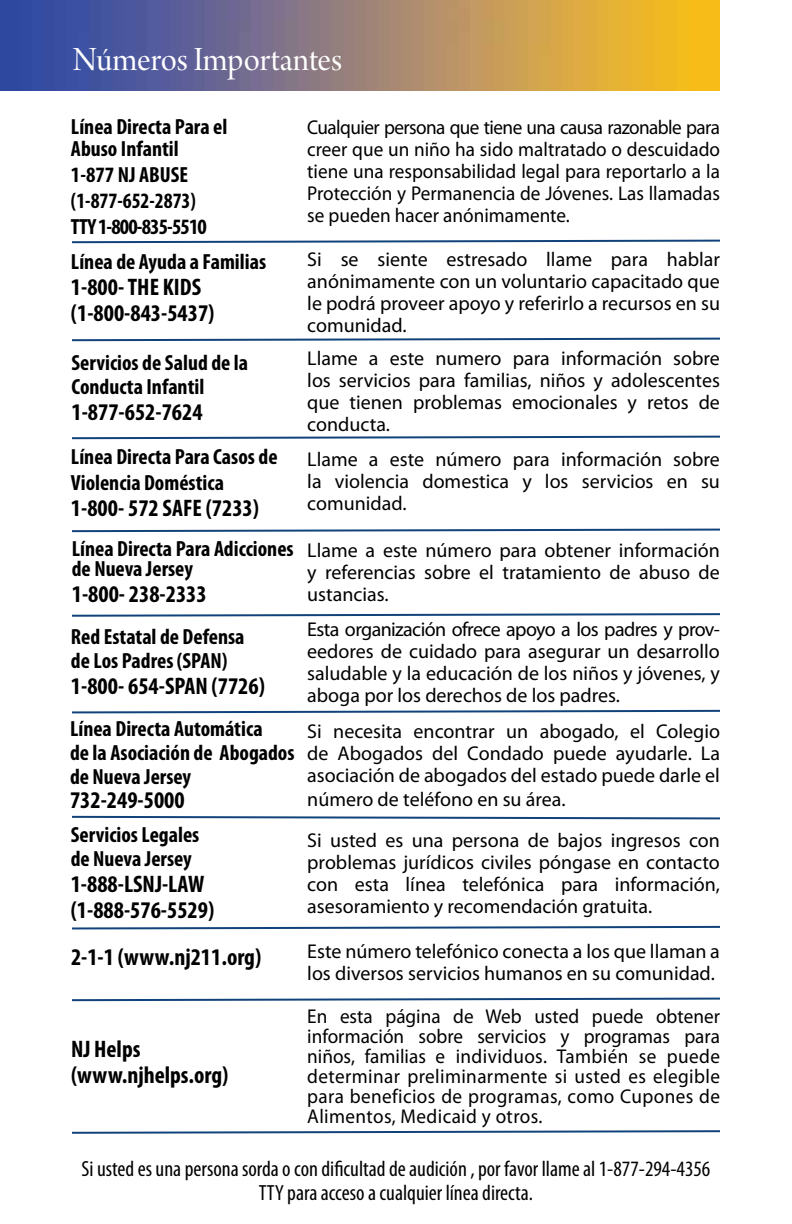
<style>
.page{position:relative;width:792px;height:1224px;background:#fff}
.page>*{position:absolute;margin:0;border:0;box-sizing:border-box;transform-origin:0 0}
.t1{font:36px "Arno Pro Display";letter-spacing:-.005em;color:#fff}
.t2{font:700 condensed 24px/26px "Myriad Pro";color:#000}
.t3{font:700 condensed 22px/24px "Myriad Pro";color:#000}
.t4{font:condensed 22px/24px "Myriad Pro";color:#000;text-align:center}
.t5{font:20px/22px "Myriad Pro";color:#000;text-align:justify}
.t6{font:20px/20px "Myriad Pro";color:#000;text-align:justify;scale:.96 1}
</style>
<div class="page">
<img style="left:0;top:0;width:720px;height:90px">
<svg style="left:72px;top:239px;width:648px;height:5px"></svg>
<svg style="left:72px;top:337px;width:648px;height:5px"></svg>
<svg style="left:72px;top:435px;width:648px;height:5px"></svg>
<svg style="left:72px;top:528px;width:648px;height:5px"></svg>
<svg style="left:72px;top:613px;width:648px;height:4px"></svg>
<svg style="left:72px;top:709px;width:648px;height:5px"></svg>
<svg style="left:72px;top:815px;width:648px;height:5px"></svg>
<svg style="left:72px;top:925px;width:648px;height:5px"></svg>
<svg style="left:72px;top:997px;width:648px;height:5px"></svg>
<svg style="left:72px;top:1130px;width:648px;height:4px"></svg>
<h1 class="t1" style="left:73px;top:39px;width:271px">Números Importantes</h1>
<p class="t3" style="left:71px;top:115px;width:158px;line-height:22px">Línea Directa Para el<br>Abuso Infantil</p>
<p class="t3" style="left:71px;top:161px;width:137px;line-height:26px">1-877 NJ ABUSE (1-877-652-2873)<br>TTY 1-800-835-5510</p>
<p class="t3" style="left:71px;top:249px;width:197px">Línea de Ayuda a Familias</p>
<p class="t2" style="left:71px;top:273px;width:145px">1-800- THE KIDS (1-800-843-5437)</p>
<p class="t3" style="left:71px;top:350px;width:178px">Servicios de Salud de la<br>Conducta Infantil</p>
<p class="t2" style="left:71px;top:398px;width:133px">1-877-652-7624</p>
<p class="t6" style="left:307px;top:116px;width:431px;line-height:22px">Cualquier persona que tiene una causa razonable para creer que un niño ha sido maltratado o descuidado tiene una responsabilidad legal para reportarlo a la Protección y Permanencia de Jóvenes. Las llamadas se pueden hacer anónimamente.</p>
<p class="t5" style="left:307px;top:248px;width:414px">Si se siente estresado llame para hablar anónimamente con un voluntario capacitado que le podrá proveer apoyo y referirlo a recursos en su comunidad.</p>
<p class="t5" style="left:307px;top:347px;width:414px">Llame a este numero para información sobre los servicios para familias, niños y adolescentes que tienen problemas emocionales y retos de conducta.</p>
<p class="t5" style="left:307px;top:448px;width:414px">Llame a este número para información sobre la violencia domestica y los servicios en su comunidad.</p>
<p class="t3" style="left:71px;top:443px;width:208px;line-height:26px">Línea Directa Para Casos de<br>Violencia Doméstica</p>
<p class="t2" style="left:71px;top:494px;width:190px">1-800- 572 SAFE (7233)</p>
<p class="t3" style="left:72px;top:538px;width:223px;line-height:20px">Línea Directa Para Adicciones de Nueva Jersey</p>
<p class="t2" style="left:72px;top:581px;width:136px">1-800- 238-2333</p>
<p class="t3" style="left:71px;top:624px;width:175px">Red Estatal de Defensa de Los Padres (SPAN)</p>
<p class="t2" style="left:71px;top:672px;width:195px">1-800- 654-SPAN (7726)</p>
<p class="t3" style="left:70px;top:717px;width:226px">Línea Directa Automática<br>de la Asociación de Abogados de Nueva Jersey</p>
<p class="t2" style="left:70px;top:787px;width:116px">732-249-5000</p>
<p class="t3" style="left:71px;top:822px;width:130px">Servicios Legales de Nueva Jersey</p>
<p class="t2" style="left:71px;top:871px;width:145px">1-888-LSNJ-LAW (1-888-576-5529)</p>
<p class="t2" style="left:71px;top:944px;width:192px">2-1-1 (www.nj211.org)</p>
<p class="t2" style="left:71px;top:1035px;width:159px">NJ Helps (www.njhelps.org)</p>
<p class="t5" style="left:307px;top:539px;width:414px">Llame a este número para obtener información y referencias sobre el tratamiento de abuso de ustancias.</p>
<p class="t5" style="left:307px;top:618px;width:414px">Esta organización ofrece apoyo a los padres y prov&shy;eedores de cuidado para asegurar un desarrollo saludable y la educación de los niños y jóvenes, y aboga por los derechos de los padres.</p>
<p class="t5" style="left:307px;top:720px;width:414px">Si necesita encontrar un abogado, el Colegio de Abogados del Condado puede ayudarle. La asociación de abogados del estado puede darle el</p>
<p class="t5" style="left:307px;top:779px;width:414px;line-height:40.6px">número de teléfono en su área.<br>Si usted es una persona de bajos ingresos con</p>
<p class="t5" style="left:307px;top:851px;width:414px">problemas jurídicos civiles póngase en contacto con esta línea telefónica para información, asesoramiento y recomendación gratuita.</p>
<p class="t5" style="left:307px;top:940px;width:414px">Este número telefónico conecta a los que llaman a los diversos servicios humanos en su comunidad.</p>
<p class="t6" style="left:307px;top:1006px;width:431px">En esta página de Web usted puede obtener información sobre servicios y programas para niños, familias e individuos. También se puede determinar preliminarmente si usted es elegible para beneficios de programas, como Cupones de Alimentos, Medicaid y otros.</p>
<p class="t4" style="left:82px;top:1156px;width:630px">Si usted es una persona sorda o con dificultad de audición , por favor llame al 1-877-294-4356<br>TTY para acceso a cualquier línea directa.</p>
</div>
